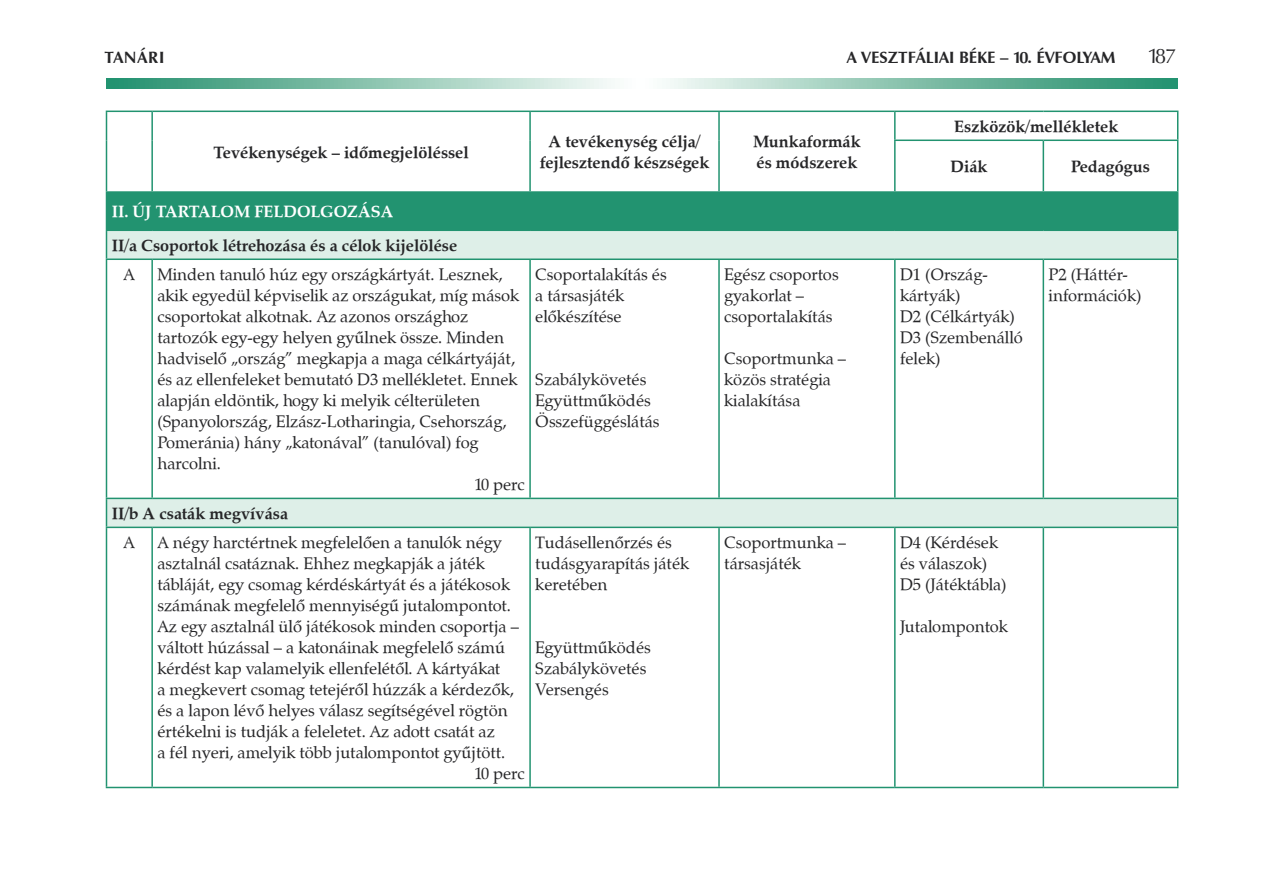
<style>
.page{position:relative;width:1263px;height:893px;background:#fff}
.page>*{position:absolute;margin:0;border:0;box-sizing:border-box;transform-origin:0 0}
.t1{font:21px "Zapf Humanist 601 PFL";color:#262628}
.t2{font:16.5px/21px "Zapf Calligraphic 801 PFL";color:#262628}
.t3{font:700 16.5px/21px "Zapf Calligraphic 801 PFL";color:#262628}
.t4{font:700 16.5px "Zapf Humanist 601 PFL";color:#262628}
.s1{color:#fff}
.s2{font-weight:400}
</style>
<div class="page">
<svg style="left:106px;top:78px;width:1072px;height:11px"></svg>
<div style="left:106px;top:192px;width:1072px;height:38px;background:#229370"></div>
<svg style="left:107px;top:231px;width:1070px;height:296px"></svg>
<hr style="left:106px;top:111px;width:46px;height:1px;background:#229370">
<svg style="left:106px;top:112px;width:1px;height:28px"></svg>
<hr style="left:152px;top:111px;width:378px;height:1px;background:#229370">
<hr style="left:151px;top:112px;width:2px;height:28px;background:#229370">
<hr style="left:530px;top:111px;width:189px;height:1px;background:#229370">
<hr style="left:529px;top:112px;width:2px;height:28px;background:#229370">
<hr style="left:719px;top:111px;width:176px;height:1px;background:#229370">
<hr style="left:718px;top:112px;width:2px;height:28px;background:#229370">
<hr style="left:895px;top:111px;width:148px;height:1px;background:#229370">
<svg style="left:894px;top:112px;width:1px;height:28px"></svg>
<hr style="left:1043px;top:111px;width:135px;height:1px;background:#229370">
<svg style="left:1177px;top:112px;width:1px;height:28px"></svg>
<hr style="left:106px;top:140px;width:1px;height:51px;background:#229370">
<hr style="left:151px;top:140px;width:2px;height:51px;background:#229370">
<hr style="left:529px;top:140px;width:2px;height:51px;background:#229370">
<hr style="left:718px;top:140px;width:2px;height:51px;background:#229370">
<hr style="left:894px;top:140px;width:149px;height:1px;background:#229370">
<hr style="left:894px;top:141px;width:1px;height:50px;background:#229370">
<hr style="left:1043px;top:140px;width:135px;height:1px;background:#229370">
<hr style="left:1042px;top:141px;width:2px;height:50px;background:#229370">
<hr style="left:1177px;top:141px;width:1px;height:50px;background:#229370">
<hr style="left:106px;top:191px;width:46px;height:2px;background:#229370">
<hr style="left:152px;top:191px;width:378px;height:2px;background:#229370">
<hr style="left:530px;top:191px;width:189px;height:2px;background:#229370">
<hr style="left:719px;top:191px;width:176px;height:2px;background:#229370">
<hr style="left:895px;top:191px;width:148px;height:2px;background:#229370">
<hr style="left:1043px;top:191px;width:135px;height:2px;background:#229370">
<hr style="left:106px;top:230px;width:46px;height:1px;background:#229370">
<svg style="left:106px;top:231px;width:1px;height:27px"></svg>
<hr style="left:152px;top:230px;width:378px;height:1px;background:#229370">
<hr style="left:530px;top:230px;width:189px;height:1px;background:#229370">
<hr style="left:719px;top:230px;width:176px;height:1px;background:#229370">
<hr style="left:895px;top:230px;width:148px;height:1px;background:#229370">
<hr style="left:1043px;top:230px;width:135px;height:1px;background:#229370">
<svg style="left:1177px;top:231px;width:1px;height:27px"></svg>
<hr style="left:106px;top:258px;width:46px;height:2px;background:#229370">
<hr style="left:106px;top:260px;width:1px;height:238px;background:#229370">
<hr style="left:152px;top:258px;width:378px;height:2px;background:#229370">
<hr style="left:151px;top:260px;width:2px;height:238px;background:#229370">
<hr style="left:530px;top:258px;width:189px;height:2px;background:#229370">
<hr style="left:529px;top:260px;width:2px;height:238px;background:#229370">
<hr style="left:719px;top:258px;width:176px;height:2px;background:#229370">
<hr style="left:718px;top:260px;width:2px;height:238px;background:#229370">
<hr style="left:895px;top:258px;width:148px;height:2px;background:#229370">
<hr style="left:894px;top:260px;width:1px;height:238px;background:#229370">
<hr style="left:1043px;top:258px;width:135px;height:2px;background:#229370">
<hr style="left:1042px;top:260px;width:2px;height:238px;background:#229370">
<hr style="left:1177px;top:260px;width:1px;height:238px;background:#229370">
<hr style="left:106px;top:498px;width:46px;height:1px;background:#229370">
<svg style="left:106px;top:499px;width:1px;height:28px"></svg>
<hr style="left:152px;top:498px;width:378px;height:1px;background:#229370">
<hr style="left:530px;top:498px;width:189px;height:1px;background:#229370">
<hr style="left:719px;top:498px;width:176px;height:1px;background:#229370">
<hr style="left:895px;top:498px;width:148px;height:1px;background:#229370">
<hr style="left:1043px;top:498px;width:135px;height:1px;background:#229370">
<svg style="left:1177px;top:499px;width:1px;height:28px"></svg>
<hr style="left:106px;top:527px;width:46px;height:1px;background:#229370">
<hr style="left:106px;top:528px;width:1px;height:259px;background:#229370">
<hr style="left:152px;top:527px;width:378px;height:1px;background:#229370">
<hr style="left:151px;top:528px;width:2px;height:259px;background:#229370">
<hr style="left:530px;top:527px;width:189px;height:1px;background:#229370">
<hr style="left:529px;top:528px;width:2px;height:259px;background:#229370">
<hr style="left:719px;top:527px;width:176px;height:1px;background:#229370">
<hr style="left:718px;top:528px;width:2px;height:259px;background:#229370">
<hr style="left:895px;top:527px;width:148px;height:1px;background:#229370">
<hr style="left:894px;top:528px;width:1px;height:259px;background:#229370">
<hr style="left:1043px;top:527px;width:135px;height:1px;background:#229370">
<hr style="left:1042px;top:528px;width:2px;height:259px;background:#229370">
<hr style="left:1177px;top:528px;width:1px;height:259px;background:#229370">
<hr style="left:106px;top:787px;width:46px;height:1px;background:#229370">
<hr style="left:152px;top:787px;width:378px;height:1px;background:#229370">
<hr style="left:530px;top:787px;width:189px;height:1px;background:#229370">
<hr style="left:719px;top:787px;width:176px;height:1px;background:#229370">
<hr style="left:895px;top:787px;width:148px;height:1px;background:#229370">
<hr style="left:1043px;top:787px;width:135px;height:1px;background:#229370">
<p class="t4" style="left:105px;top:47px;width:61px">TANÁRI</p>
<p class="t4" style="left:847px;top:47px;width:271px">A VESZTFÁLIAI BÉKE – 10. ÉVFOLYAM</p>
<p class="t1" style="left:1147px;top:42px;width:30px">187</p>
<p class="t3" style="left:213px;top:141px;width:257px">Tevékenységek – időmegjelöléssel</p>
<p class="t3" style="left:540px;top:131px;width:171px;text-align:center">A tevékenység célja/ fejlesztendő készségek</p>
<p class="t3" style="left:753px;top:131px;width:109px">Munkaformák és módszerek</p>
<p class="t3" style="left:112px;top:195px;width:347px;line-height:33.6px"><span class="s1">II. ÚJ TARTALOM FELDOLGOZÁSA<br></span>II/a Csoportok létrehozása és a célok kijelölése</p>
<p class="t2" style="left:124px;top:264px;width:13px">A</p>
<p class="t2" style="left:157px;top:264px;width:347px">Minden tanuló húz egy országkártyát. Lesznek,</p>
<p class="t2" style="left:157px;top:285px;width:363px">akik egyedül képviselik az országukat, míg mások</p>
<p class="t2" style="left:157px;top:306px;width:312px">csoportokat alkotnak. Az azonos országhoz</p>
<p class="t2" style="left:157px;top:327px;width:348px">tartozók egy-egy helyen gyûlnek össze. Minden</p>
<p class="t2" style="left:157px;top:348px;width:359px">hadviselô „ország” megkapja a maga célkártyáját,</p>
<p class="t2" style="left:157px;top:369px;width:362px">és az ellenfeleket bemutató D3 mellékletet. Ennek</p>
<p class="t2" style="left:157px;top:390px;width:324px">alapján eldöntik, hogy ki melyik célterületen</p>
<p class="t2" style="left:157px;top:411px;width:350px">(Spanyolország, Elzász-Lotharingia, Csehország,</p>
<p class="t2" style="left:157px;top:432px;width:322px">Pomeránia) hány „katonával” (tanulóval) fog</p>
<p class="t2" style="left:157px;top:453px;width:65px">harcolni.</p>
<p class="t2" style="left:474px;top:474px;width:52px">10 perc</p>
<p class="t2" style="left:535px;top:264px;width:133px">Csoportalakítás és a társasjáték elôkészítése</p>
<p class="t2" style="left:535px;top:369px;width:126px">Szabálykövetés<br>Együttmûködés<br>Összefüggéslátás</p>
<p class="t2" style="left:724px;top:264px;width:116px">Egész csoportos gyakorlat – csoportalakítás</p>
<p class="t2" style="left:724px;top:348px;width:123px">Csoportmunka – közös stratégia kialakítása</p>
<p class="t3" style="left:954px;top:115px;width:166px">Eszközök/mellékletek</p>
<p class="t3" style="left:951px;top:156px;width:38px">Diák</p>
<p class="t3" style="left:1071px;top:156px;width:80px">Pedagógus</p>
<p class="t2" style="left:900px;top:264px;width:124px">D1 (Ország&shy;kártyák)<br>D2 (Célkártyák)<br>D3 (Szembenálló felek)</p>
<p class="t2" style="left:1048px;top:264px;width:94px">P2 (Háttér&shy;információk)</p>
<p class="t3" style="left:124px;top:498px;width:166px;line-height:29.1px;text-indent:-12px">II/b A csaták megvívása<br><span class="s2">A</span></p>
<p class="t2" style="left:157px;top:532px;width:346px">A négy harctértnek megfelelôen a tanulók négy</p>
<p class="t2" style="left:157px;top:553px;width:329px">asztalnál csatáznak. Ehhez megkapják a játék</p>
<p class="t2" style="left:157px;top:574px;width:354px">tábláját, egy csomag kérdéskártyát és a játékosok</p>
<p class="t2" style="left:157px;top:595px;width:355px">számának megfelelô mennyiségû jutalompontot.</p>
<p class="t2" style="left:157px;top:616px;width:363px">Az egy asztalnál ülô játékosok minden csoportja –</p>
<p class="t2" style="left:157px;top:637px;width:349px">váltott húzással – a katonáinak megfelelô számú</p>
<p class="t2" style="left:157px;top:658px;width:344px">kérdést kap valamelyik ellenfelétôl. A kártyákat</p>
<p class="t2" style="left:157px;top:679px;width:358px">a megkevert csomag tetejérôl húzzák a kérdezôk,</p>
<p class="t2" style="left:157px;top:700px;width:352px">és a lapon lévô helyes válasz segítségével rögtön</p>
<p class="t2" style="left:157px;top:721px;width:339px">értékelni is tudják a feleletet. Az adott csatát az</p>
<p class="t2" style="left:157px;top:742px;width:349px">a fél nyeri, amelyik több jutalompontot gyûjtött.</p>
<p class="t2" style="left:474px;top:763px;width:52px">10 perc</p>
<p class="t2" style="left:535px;top:532px;width:155px">Tudásellenôrzés és tudásgyarapítás játék keretében</p>
<p class="t2" style="left:535px;top:637px;width:117px">Együttmûködés<br>Szabálykövetés<br>Versengés</p>
<p class="t2" style="left:724px;top:532px;width:123px">Csoportmunka – társasjáték</p>
<p class="t2" style="left:900px;top:532px;width:108px">D4 (Kérdések és válaszok)<br>D5 (Játéktábla)</p>
<p class="t2" style="left:900px;top:616px;width:109px">Jutalompontok</p>
</div>
